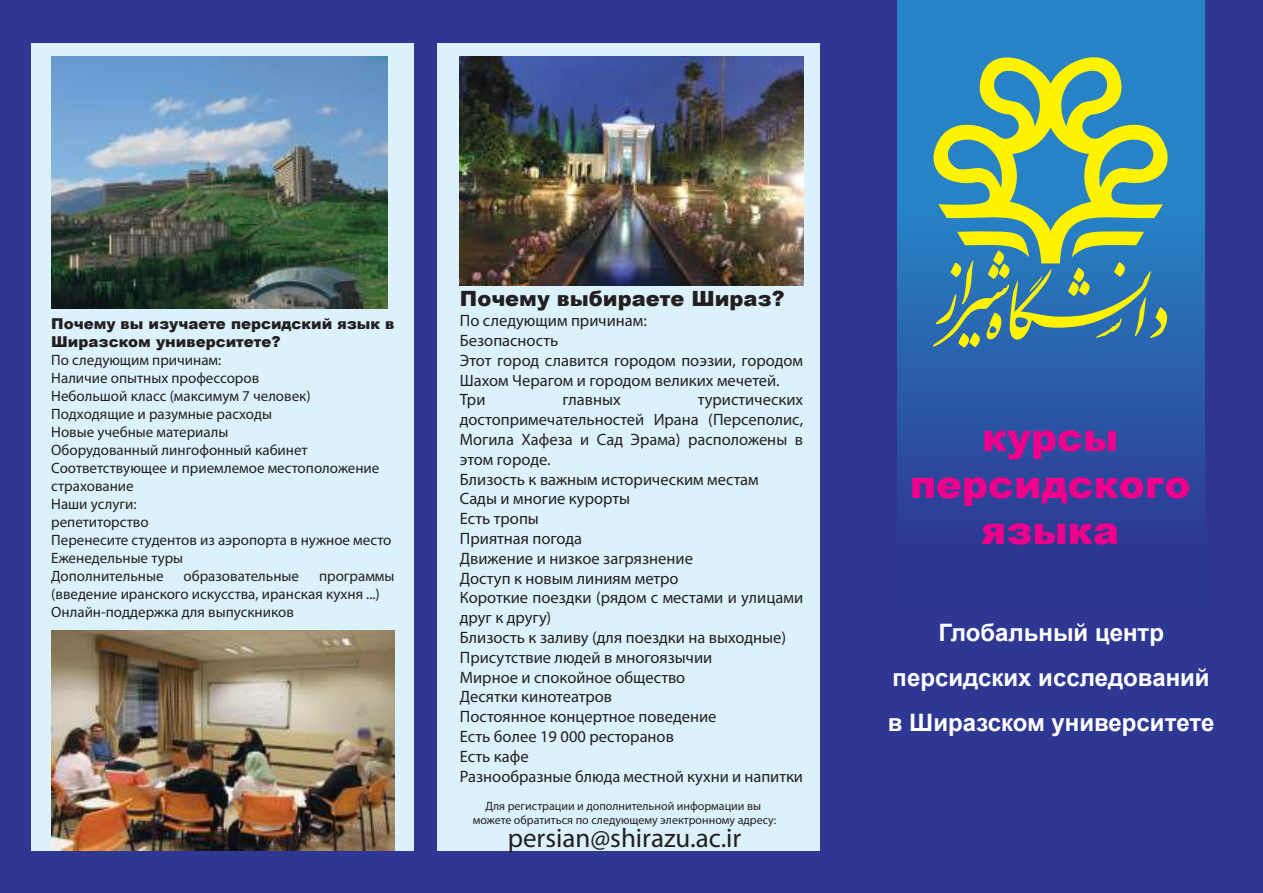
<style>
.page{position:relative;width:1263px;height:893px;background:#2e3892}
.page>*{position:absolute;margin:0;border:0;box-sizing:border-box;transform-origin:0 0}
.t1{font:900 39px/46.8px "Arial";color:#ee008c;text-align:center}
.t2{font:27px "Myriad Pro";color:#241f1f}
.t3{font:700 24px/45px "Arial";color:#fff;text-align:center}
.t4{font:900 21px "Arial";color:#241f1f}
.t5{font:16.5px/19.8px "Myriad Pro";color:#241f1f}
.t6{font:15px/18px "Myriad Pro";color:#241f1f}
.t7{font:900 15px/18px "Arial";color:#241f1f}
.t8{font:12px/14.4px "Myriad Pro";color:#241f1f;text-align:center}
</style>
<div class="page">
<div style="left:32px;top:43px;width:382px;height:807px;background:#dbf2fd"></div>
<div style="left:437px;top:43px;width:383px;height:807px;background:#dbf2fd"></div>
<svg style="left:897px;top:0;width:307px;height:498px;background:#2965b0"></svg>
<svg style="left:930px;top:44px;width:241px;height:304px;background:#699f84"></svg>
<img style="left:460px;top:57px;width:343px;height:228px">
<img style="left:51px;top:57px;width:337px;height:252px">
<img style="left:51px;top:631px;width:343px;height:219px">
<p class="t7" style="left:51px;top:314px;width:345px">Почему вы изучаете персидский язык в<br>Ширазском университете?</p>
<p class="t6" style="left:51px;top:351px;width:342px">По следующим причинам:<br>Наличие опытных профессоров<br>Небольшой класс (максимум 7 человек)<br>Подходящие и разумные расходы<br>Новые учебные материалы<br>Оборудованный лингофонный кабинет<br>Соответствующее и приемлемое местоположение страхование<br>Наши услуги:<br>репетиторство<br>Перенесите студентов из аэропорта в нужное место<br>Еженедельные туры<br>Дополнительные</p>
<p class="t6" style="left:184px;top:567px;width:117px">образовательные</p>
<p class="t6" style="left:51px;top:567px;width:345px;text-indent:268px">программы (введение иранского искусства, иранская кухня ...)<br>Онлайн-поддержка для выпускников</p>
<p class="t4" style="left:460px;top:284px;width:326px">Почему выбираете Шираз?</p>
<p class="t5" style="left:460px;top:311px;width:345px">По следующим причинам:<br>Безопасность<br>Этот город славится городом поэзии, городом<br>Шахом Черагом и городом великих мечетей.<br>Три</p>
<p class="t5" style="left:460px;top:390px;width:345px;text-indent:238px">туристических достопримечательностей Ирана (Персеполис,<br>Могила Хафеза и Сад Эрама) расположены в этом городе.<br>Близость к важным историческим местам<br>Сады и многие курорты<br>Есть тропы<br>Приятная погода<br>Движение и низкое загрязнение<br>Доступ к новым линиям метро<br>Короткие поездки (рядом с местами и улицами друг к другу)<br>Близость к заливу (для поездки на выходные)<br>Присутствие людей в многоязычии<br>Мирное и спокойное общество<br>Десятки кинотеатров<br>Постоянное концертное поведение<br>Есть более 19 000 ресторанов<br>Есть кафе<br>Разнообразные блюда местной кухни и напитки</p>
<p class="t5" style="left:562px;top:390px;width:60px">главных</p>
<p class="t8" style="left:473px;top:799px;width:305px">Для регистрации и дополнительной информации вы можете обратиться по следующему электронному адресу:</p>
<h2 class="t2" style="left:508px;top:821px;width:235px">persian@shirazu.ac.ir</h2>
<h1 class="t1" style="left:910px;top:412px;width:282px">курсы персидского языка</h1>
<h3 class="t3" style="left:888px;top:610px;width:328px">Глобальный центр персидских исследований в Ширазском университете</h3>
</div>
